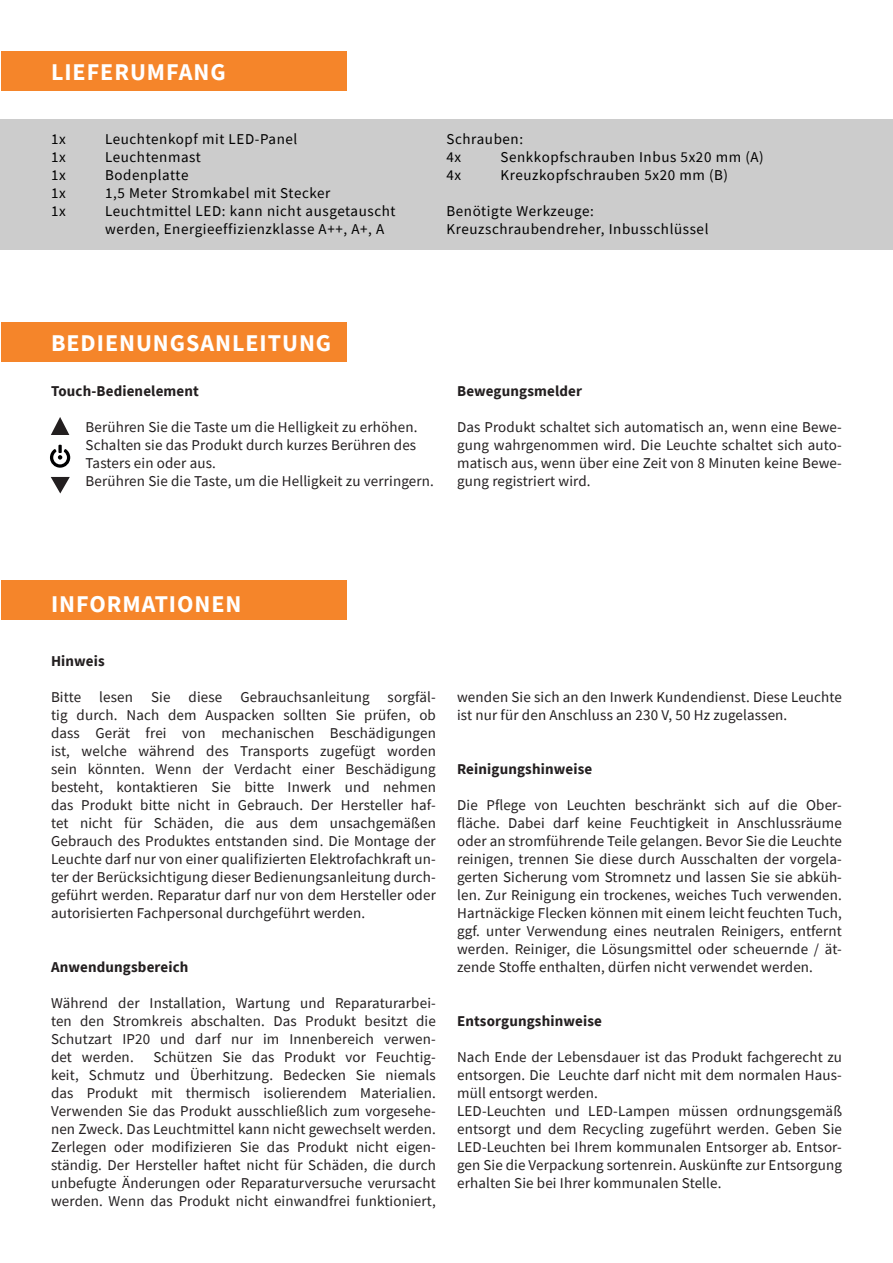
<style>
.page{position:relative;width:893px;height:1263px;background:#fff}
.page>*{position:absolute;margin:0;border:0;box-sizing:border-box;transform-origin:0 0}
.t1{font:700 24px "Source Sans Pro";letter-spacing:.04em;color:#fff}
.t2{font:15px/18px "Source Sans Pro";letter-spacing:.01em;color:#231f20;text-align:justify}
.t3{font:15px/18px "Source Sans Pro";letter-spacing:.04em;color:#000}
.t4{font:700 15px "Source Sans Pro";letter-spacing:.01em;color:#231f20}
</style>
<div class="page">
<div style="left:0;top:119px;width:893px;height:131px;background:#ccc"></div>
<div style="left:1px;top:581px;width:346px;height:39px;background:#f5852a"></div>
<div style="left:1px;top:322px;width:346px;height:40px;background:#f5852a"></div>
<div style="left:1px;top:51px;width:346px;height:39px;background:#f5852a"></div>
<svg style="left:51px;top:477px;width:19px;height:16px"></svg>
<svg style="left:51px;top:417px;width:18px;height:18px"></svg>
<svg style="left:50px;top:445px;width:20px;height:23px"></svg>
<p class="t1" style="left:51px;top:55px;width:176px">LIEFERUMFANG</p>
<p class="t3" style="left:51px;top:130px;width:16px">1x</p>
<p class="t3" style="left:105px;top:130px;width:194px">Leuchtenkopf mit LED-Panel</p>
<p class="t3" style="left:51px;top:148px;width:16px">1x</p>
<p class="t3" style="left:105px;top:148px;width:97px">Leuchtenmast</p>
<p class="t3" style="left:51px;top:166px;width:16px">1x</p>
<p class="t3" style="left:105px;top:166px;width:85px">Bodenplatte</p>
<p class="t3" style="left:51px;top:184px;width:16px">1x</p>
<p class="t3" style="left:105px;top:184px;width:227px">1,5 Meter Stromkabel mit Stecker</p>
<p class="t3" style="left:51px;top:202px;width:16px">1x</p>
<p class="t3" style="left:105px;top:202px;width:292px">Leuchtmittel LED: kann nicht ausgetauscht werden, Energieeffizienzklasse A++, A+, A</p>
<p class="t3" style="left:446px;top:130px;width:78px">Schrauben:</p>
<p class="t3" style="left:446px;top:148px;width:16px">4x</p>
<p class="t3" style="left:500px;top:148px;width:265px">Senkkopfschrauben Inbus 5x20 mm (A)</p>
<p class="t3" style="left:446px;top:166px;width:16px">4x</p>
<p class="t3" style="left:500px;top:166px;width:229px">Kreuzkopfschrauben 5x20 mm (B)</p>
<p class="t3" style="left:446px;top:202px;width:149px">Benötigte Werkzeuge:</p>
<p class="t3" style="left:446px;top:220px;width:264px">Kreuzschraubendreher, Inbusschlüssel</p>
<p class="t1" style="left:51px;top:327px;width:282px">BEDIENUNGSANLEITUNG</p>
<p class="t4" style="left:51px;top:381px;width:150px">Touch-Bedienelement</p>
<p class="t2" style="left:86px;top:418px;width:333px">Berühren Sie die Taste um die Helligkeit zu erhöhen.</p>
<p class="t2" style="left:86px;top:436px;width:332px">Schalten sie das Produkt durch kurzes Berühren des</p>
<p class="t2" style="left:86px;top:454px;width:132px">Tasters ein oder aus.</p>
<p class="t2" style="left:86px;top:472px;width:350px">Berühren Sie die Taste, um die Helligkeit zu verringern.</p>
<p class="t4" style="left:457px;top:381px;width:127px">Bewegungsmelder</p>
<p class="t2" style="left:457px;top:418px;width:386px">Das Produkt schaltet sich automatisch an, wenn eine Bewe&shy;gung wahrgenommen wird. Die Leuchte schaltet sich auto&shy;matisch aus, wenn über eine Zeit von 8 Minuten keine Bewe&shy;gung registriert wird.</p>
<p class="t1" style="left:51px;top:588px;width:192px">INFORMATIONEN</p>
<p class="t4" style="left:51px;top:651px;width:55px">Hinweis</p>
<p class="t2" style="left:51px;top:688px;width:386px">Bitte lesen Sie diese Gebrauchsanleitung sorgfäl&shy;tig durch. Nach dem Auspacken sollten Sie prüfen, ob dass Gerät frei von mechanischen Beschädigungen ist, welche während des Transports zugefügt worden sein könnten. Wenn der Verdacht einer Beschädigung besteht, kontaktieren Sie bitte Inwerk und nehmen das Produkt bitte nicht in Gebrauch. Der Hersteller haf&shy;tet nicht für Schäden, die aus dem unsachgemäßen Gebrauch des Produktes entstanden sind. Die Montage der Leuchte darf nur von einer qualifizierten Elektrofachkraft un&shy;ter der Berücksichtigung dieser Bedienungsanleitung durch&shy;geführt werden. Reparatur darf nur von dem Hersteller oder autorisierten Fachpersonal durchgeführt werden.</p>
<p class="t4" style="left:51px;top:957px;width:139px">Anwendungsbereich</p>
<p class="t2" style="left:51px;top:994px;width:386px">Während der Installation, Wartung und Reparaturarbei&shy;ten den Stromkreis abschalten. Das Produkt besitzt die Schutzart IP20 und darf nur im Innenbereich verwen&shy;det werden.</p>
<p class="t2" style="left:51px;top:1048px;width:386px;text-indent:102px">Schützen Sie das Produkt vor Feuchtig&shy;keit, Schmutz und Überhitzung. Bedecken Sie niemals das Produkt mit thermisch isolierendem Materialien.<br>Verwenden Sie das Produkt ausschließlich zum vorgesehe&shy;nen Zweck. Das Leuchtmittel kann nicht gewechselt werden.</p>
<p class="t2" style="left:51px;top:1138px;width:386px">Zerlegen oder modifizieren Sie das Produkt nicht eigen&shy;ständig. Der Hersteller haftet nicht für Schäden, die durch unbefugte Änderungen oder Reparaturversuche verursacht werden. Wenn das Produkt nicht einwandfrei funktioniert,</p>
<p class="t2" style="left:457px;top:688px;width:386px">wenden Sie sich an den Inwerk Kundendienst. Diese Leuchte ist nur für den Anschluss an 230 V, 50 Hz zugelassen.</p>
<p class="t4" style="left:457px;top:759px;width:137px">Reinigungshinweise</p>
<p class="t2" style="left:457px;top:796px;width:386px">Die Pflege von Leuchten beschränkt sich auf die Ober&shy;fläche. Dabei darf keine Feuchtigkeit in Anschlussräume oder an stromführende Teile gelangen. Bevor Sie die Leuchte reinigen, trennen Sie diese durch Ausschalten der vorgela&shy;gerten Sicherung vom Stromnetz und lassen Sie sie abküh&shy;len. Zur Reinigung ein trockenes, weiches Tuch verwenden.<br>Hartnäckige Flecken können mit einem leicht feuchten Tuch, ggf. unter Verwendung eines neutralen Reinigers, entfernt werden. Reiniger, die Lösungsmittel oder scheuernde / ät&shy;zende Stoffe enthalten, dürfen nicht verwendet werden.</p>
<p class="t4" style="left:457px;top:1011px;width:146px">Entsorgungshinweise</p>
<p class="t2" style="left:457px;top:1048px;width:386px">Nach Ende der Lebensdauer ist das Produkt fachgerecht zu entsorgen. Die Leuchte darf nicht mit dem normalen Haus&shy;müll entsorgt werden.</p>
<p class="t2" style="left:457px;top:1102px;width:386px">LED-Leuchten und LED-Lampen müssen ordnungsgemäß entsorgt und dem Recycling zugeführt werden. Geben Sie LED-Leuchten bei Ihrem kommunalen Entsorger ab. Entsor&shy;gen Sie die Verpackung sortenrein. Auskünfte zur Entsorgung erhalten Sie bei Ihrer kommunalen Stelle.</p>
</div>
